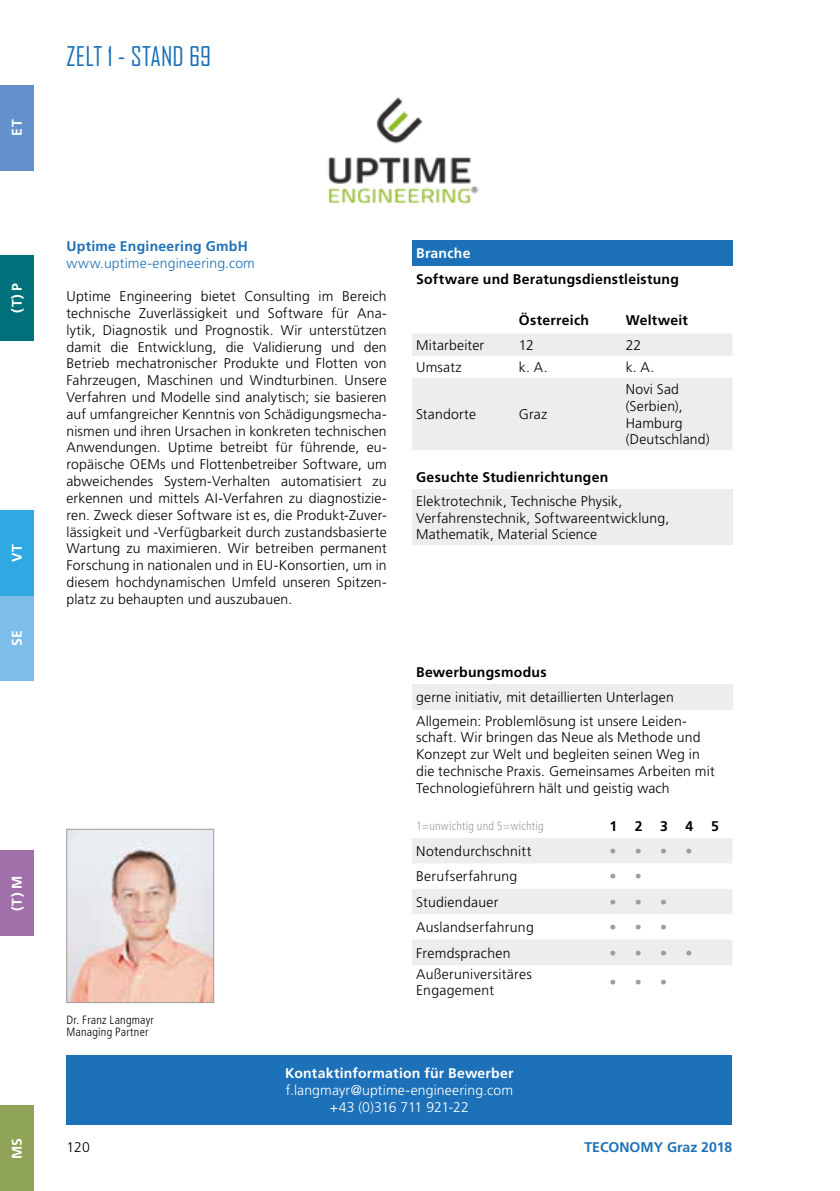
<style>
.page{position:relative;width:840px;height:1191px;background:#fff}
.page>*{position:absolute;margin:0;border:0;box-sizing:border-box;transform-origin:0 0}
.t1{font:26px "Agency FB";letter-spacing:.005em;color:#1d71b8}
.t2{font:300 14px/16.8px "Frutiger LT Std";letter-spacing:.01em;color:#000}
.t3{font:700 14px "Frutiger LT Std";letter-spacing:.02em;color:#000}
.t4{font:700 14px "Frutiger LT Std";letter-spacing:.015em;color:#fff}
.t5{font:300 14px/16.8px "Frutiger LT Std";letter-spacing:.01em;color:#fff;text-align:center}
.t6{font:700 14px "Frutiger LT Std";letter-spacing:.015em;color:#1d71b8}
.t7{font:300 14px "Frutiger LT Std";letter-spacing:.01em;color:#1d71b8}
.t8{font:300 14px "Frutiger LT Std";color:#9d9d9c}
.t9{font:300 condensed 12px/12px "Frutiger LT Std";letter-spacing:.02em;color:#000}
.t10{font:300 condensed 12px "Frutiger LT Std";letter-spacing:.02em;color:#9d9d9c}
</style>
<div class="page">
<svg style="left:412px;top:334px;width:320px;height:116px"></svg>
<div style="left:412px;top:489px;width:320px;height:56px;background:#ededed"></div>
<div style="left:412px;top:684px;width:320px;height:25px;background:#ededed"></div>
<div style="left:412px;top:240px;width:320px;height:26px;background:#1d71b8"></div>
<div style="left:66px;top:1055px;width:666px;height:69px;background:#1d71b8"></div>
<img style="left:68px;top:831px;width:144px;height:169px">
<div style="left:66px;top:829px;width:148px;height:173px;border:1px solid #9d9d9c"></div>
<svg style="left:412px;top:838px;width:320px;height:127px;fill:#ededed"></svg>
<img style="left:328px;top:97px;width:151px;height:107px">
<div style="left:0;top:85px;width:33px;height:85px;background:#6491cb"></div>
<div style="left:0;top:595px;width:33px;height:85px;background:#7cbee9"></div>
<div style="left:0;top:510px;width:33px;height:85px;background:#2fa9e1"></div>
<div style="left:0;top:255px;width:33px;height:85px;background:#00717a"></div>
<div style="left:0;top:850px;width:33px;height:85px;background:#a170ab"></div>
<div style="left:0;top:1106px;width:33px;height:85px;background:#8fa359"></div>
<p class="t4" style="left:9px;top:136px;width:18px;rotate:-90deg">ET</p>
<p class="t4" style="left:9px;top:313px;width:32px;rotate:-90deg">(T) P</p>
<p class="t4" style="left:9px;top:562px;width:19px;rotate:-90deg">VT</p>
<p class="t4" style="left:9px;top:646px;width:17px;rotate:-90deg">SE</p>
<p class="t4" style="left:9px;top:911px;width:37px;rotate:-90deg">(T) M</p>
<p class="t4" style="left:9px;top:1159px;width:23px;rotate:-90deg">MS</p>
<h1 class="t1" style="left:66px;top:41px;width:146px">ZELT 1 - STAND 69</h1>
<p class="t6" style="left:66px;top:238px;width:183px">Uptime Engineering GmbH</p>
<p class="t7" style="left:66px;top:255px;width:190px">www.uptime-engineering.com</p>
<p class="t2" style="left:66px;top:288px;width:321px;text-align:justify">Uptime Engineering bietet Consulting im Bereich technische Zuverlässigkeit und Software für Ana&shy;lytik, Diagnostik und Prognostik. Wir unterstützen damit die Entwicklung, die Validierung und den Betrieb mechatronischer Produkte und Flotten von Fahrzeugen, Maschinen und Windturbinen. Unsere Verfahren und Modelle sind analytisch; sie basieren auf umfangreicher Kenntnis von Schädigungsmecha&shy;nismen und ihren Ursachen in konkreten technischen Anwendungen. Uptime betreibt für führende, eu&shy;ropäische OEMs und Flottenbetreiber Software, um abweichendes System-Verhalten automatisiert zu erkennen und mittels AI-Verfahren zu diagnostizie&shy;ren. Zweck dieser Software ist es, die Produkt-Zuver&shy;lässigkeit und -Verfügbarkeit durch zustandsbasierte Wartung zu maximieren. Wir betreiben permanent Forschung in nationalen und in EU-Konsortien, um in diesem hochdynamischen Umfeld unseren Spitzen&shy;platz zu behaupten und auszubauen.</p>
<p class="t9" style="left:66px;top:1013px;width:89px">Dr. Franz Langmayr<br>Managing Partner</p>
<p class="t4" style="left:416px;top:245px;width:56px">Branche</p>
<p class="t3" style="left:416px;top:270px;width:264px">Software und Beratungsdienstleistung</p>
<p class="t3" style="left:518px;top:311px;width:72px">Österreich</p>
<p class="t3" style="left:625px;top:311px;width:64px">Weltweit</p>
<p class="t2" style="left:416px;top:337px;width:70px">Mitarbeiter</p>
<p class="t2" style="left:518px;top:337px;width:16px">12</p>
<p class="t2" style="left:625px;top:337px;width:17px">22</p>
<p class="t2" style="left:416px;top:359px;width:47px">Umsatz</p>
<p class="t2" style="left:518px;top:359px;width:30px">k. A.</p>
<p class="t2" style="left:625px;top:359px;width:30px">k. A.</p>
<p class="t2" style="left:416px;top:406px;width:61px">Standorte</p>
<p class="t2" style="left:518px;top:406px;width:30px">Graz</p>
<p class="t2" style="left:625px;top:381px;width:86px">Novi Sad (Serbien),<br>Hamburg (Deutschland)</p>
<p class="t3" style="left:416px;top:469px;width:194px">Gesuchte Studienrichtungen</p>
<p class="t2" style="left:416px;top:493px;width:254px">Elektrotechnik, Technische Physik,<br>Verfahrenstechnik, Softwareentwicklung,<br>Mathematik, Material Science</p>
<p class="t3" style="left:416px;top:663px;width:132px">Bewerbungsmodus</p>
<p class="t2" style="left:416px;top:685px;width:272px;line-height:23.6px">gerne initiativ, mit detaillierten Unterlagen<br>Allgemein: Problemlösung ist unsere Leiden-</p>
<p class="t2" style="left:416px;top:729px;width:300px">schaft. Wir bringen das Neue als Methode und Konzept zur Welt und begleiten seinen Weg in die technische Praxis. Gemeinsames Arbeiten mit Technologieführern hält und geistig wach</p>
<p class="t10" style="left:416px;top:819px;width:129px">1=unwichtig und 5=wichtig</p>
<p class="t3" style="left:609px;top:817px;width:9px">1</p>
<p class="t3" style="left:634px;top:817px;width:9px">2</p>
<p class="t3" style="left:659px;top:817px;width:9px">3</p>
<p class="t3" style="left:685px;top:817px;width:9px">4</p>
<p class="t3" style="left:710px;top:817px;width:9px">5</p>
<p class="t2" style="left:416px;top:843px;width:117px">Notendurchschnitt</p>
<p class="t8" style="left:609px;top:843px;width:34px">• •</p>
<p class="t8" style="left:659px;top:843px;width:34px">• •</p>
<p class="t2" style="left:416px;top:868px;width:103px">Berufserfahrung</p>
<p class="t8" style="left:609px;top:868px;width:34px">• •</p>
<p class="t2" style="left:416px;top:893px;width:84px">Studiendauer</p>
<p class="t8" style="left:609px;top:894px;width:34px">• •</p>
<p class="t8" style="left:659px;top:894px;width:8px">•</p>
<p class="t2" style="left:416px;top:919px;width:119px">Auslandserfahrung</p>
<p class="t8" style="left:609px;top:919px;width:34px">• •</p>
<p class="t8" style="left:659px;top:919px;width:8px">•</p>
<p class="t2" style="left:416px;top:944px;width:96px">Fremdsprachen</p>
<p class="t8" style="left:609px;top:944px;width:34px">• •</p>
<p class="t8" style="left:659px;top:944px;width:34px">• •</p>
<p class="t2" style="left:416px;top:966px;width:117px;line-height:16px">Außeruniversitäres<br>Engagement</p>
<p class="t8" style="left:609px;top:974px;width:34px">• •</p>
<p class="t8" style="left:659px;top:974px;width:8px">•</p>
<p class="t4" style="left:285px;top:1065px;width:230px">Kontaktinformation für Bewerber</p>
<p class="t5" style="left:285px;top:1082px;width:229px">f.langmayr@uptime-engineering.com +43 (0)316 711 921-22</p>
<p class="t2" style="left:66px;top:1138px;width:25px">120</p>
<p class="t6" style="left:584px;top:1138px;width:149px">TECONOMY Graz 2018</p>
</div>
